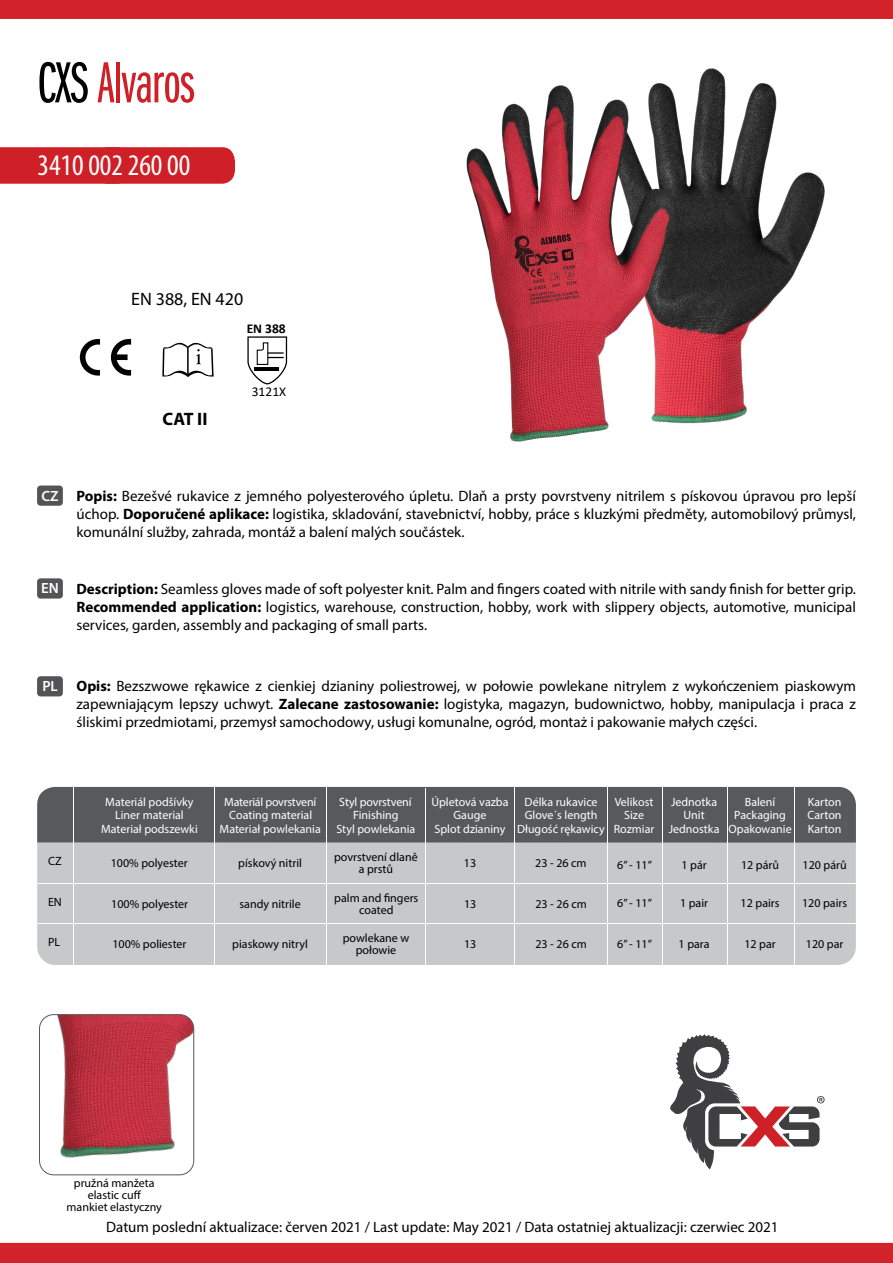
<style>
.page{position:relative;width:893px;height:1263px;background:#fff}
.page>*{position:absolute;margin:0;border:0;box-sizing:border-box;transform-origin:0 0}
.t1{font:60px "Franklin Got Itc DOT Boo Ext Com";letter-spacing:-.01em;color:#cf2027}
.t2{font:condensed 30px "Myriad Pro";color:#fff}
.t3{font:18px "Myriad Pro";color:#000}
.t4{font:700 18px "Myriad Pro";color:#000}
.t5{font:15px/18px "Myriad Pro";color:#000;text-align:justify}
.t6{font:600 14.85px "Myriad Pro";color:#fff}
.t7{font:13.5px "Calibri";color:#000}
.t8{font:700 13.5px "Calibri";color:#000}
.t9{font:12px/12px "Myriad Pro";color:#000;text-align:center}
.t10{font:12px/13.5px "Myriad Pro";color:#fff;text-align:center}
.t11{font:12px "Myriad Pro";letter-spacing:-.02em;color:#fff}
.s1{color:#000}
.s2{font-weight:700}
</style>
<div class="page">
<div style="left:0;top:147px;width:235px;height:37px;background:#cf2027"></div>
<img style="left:466px;top:68px;width:359px;height:374px">
<svg style="left:670px;top:1034px;width:155px;height:135px"></svg>
<div style="left:37px;top:485px;width:26px;height:21px;background:#545456;border-radius:3px"></div>
<div style="left:37px;top:578px;width:26px;height:21px;background:#545456;border-radius:3px"></div>
<div style="left:37px;top:676px;width:26px;height:20px;background:#545456;border-radius:3px"></div>
<div style="left:0;top:0;width:893px;height:19px;background:#d2232a"></div>
<div style="left:0;top:1243px;width:893px;height:20px;background:#d2232a"></div>
<svg style="left:247px;top:336px;width:40px;height:48px"></svg>
<svg style="left:162px;top:342px;width:52px;height:35px"></svg>
<svg style="left:80px;top:339px;width:20px;height:37px"></svg>
<svg style="left:111px;top:339px;width:20px;height:37px"></svg>
<img style="left:39px;top:1015px;width:155px;height:160px">
<div style="left:39px;top:1014px;width:155px;height:161px;border:1px solid #58595b;border-radius:14px"></div>
<div style="left:37px;top:787px;width:819px;height:178px;background:#c7c8ca;border-radius:18px"></div>
<div style="left:37px;top:787px;width:819px;height:55px;background:#58595b"></div>
<hr style="left:37px;top:923px;width:819px;height:1px;background:#fff">
<hr style="left:37px;top:883px;width:819px;height:1px;background:#fff">
<hr style="left:794px;top:787px;width:1px;height:178px;background:#fff">
<hr style="left:727px;top:787px;width:1px;height:178px;background:#fff">
<hr style="left:662px;top:787px;width:1px;height:178px;background:#fff">
<hr style="left:607px;top:787px;width:1px;height:178px;background:#fff">
<hr style="left:214px;top:787px;width:1px;height:178px;background:#fff">
<hr style="left:73px;top:787px;width:1px;height:178px;background:#fff">
<hr style="left:514px;top:787px;width:1px;height:178px;background:#fff">
<hr style="left:425px;top:788px;width:1px;height:178px;background:#fff">
<hr style="left:326px;top:787px;width:1px;height:178px;background:#fff">
<h1 class="t1" style="left:37px;top:51px;width:159px"><span class="s1">CXS</span> Alvaros</h1>
<h2 class="t2" style="left:38px;top:147px;width:154px">3410 002 260 00</h2>
<p class="t3" style="left:131px;top:288px;width:113px">EN 388, EN 420</p>
<p class="t8" style="left:247px;top:319px;width:41px">EN 388</p>
<p class="t4" style="left:163px;top:407px;width:46px">CAT II</p>
<p class="t7" style="left:252px;top:382px;width:36px">3121X</p>
<p class="t6" style="left:42px;top:486px;width:19px">CZ</p>
<p class="t6" style="left:41px;top:579px;width:19px">EN</p>
<p class="t5" style="left:77px;top:486px;width:781px"><span class="s2">Popis:</span> Bezešvé rukavice z jemného polyesterového úpletu. Dlaň a prsty povrstveny nitrilem s pískovou úpravou pro lepší úchop. <span class="s2">Doporučené aplikace:</span> logistika, skladování, stavebnictví, hobby, práce s kluzkými předměty, automobilový průmysl, komunální služby, zahrada, montáž a balení malých součástek.</p>
<p class="t5" style="left:77px;top:579px;width:781px"><span class="s2">Description:</span> Seamless gloves made of soft polyester knit. Palm and fingers coated with nitrile with sandy finish for better grip.<br><span class="s2">Recommended application:</span> logistics, warehouse, construction, hobby, work with slippery objects, automotive, municipal services, garden, assembly and packaging of small parts.</p>
<p class="t6" style="left:42px;top:677px;width:17px">PL</p>
<p class="t5" style="left:77px;top:677px;width:781px"><span class="s2">Opis:</span> Bezszwowe rękawice z cienkiej dzianiny poliestrowej, w połowie powlekane nitrylem z wykończeniem piaskowym zapewniającym lepszy uchwyt. <span class="s2">Zalecane zastosowanie:</span> logistyka, magazyn, budownictwo, hobby, manipulacja i praca z śliskimi przedmiotami, przemysł samochodowy, usługi komunalne, ogród, montaż i pakowanie małych części.</p>
<p class="t10" style="left:105px;top:795px;width:90px">Materiál podšívky</p>
<p class="t10" style="left:115px;top:808px;width:70px">Liner material</p>
<p class="t10" style="left:101px;top:822px;width:98px">Materiał podszewki</p>
<p class="t11" style="left:224px;top:794px;width:93px">Materiál povrstvení</p>
<p class="t10" style="left:220px;top:822px;width:103px">Materiał powlekania</p>
<p class="t10" style="left:229px;top:808px;width:84px">Coating material</p>
<p class="t10" style="left:339px;top:795px;width:74px">Styl povrstvení</p>
<p class="t10" style="left:336px;top:822px;width:80px">Styl powlekania</p>
<p class="t10" style="left:353px;top:808px;width:47px">Finishing</p>
<p class="t10" style="left:431px;top:795px;width:79px">Úpletová vazba</p>
<p class="t10" style="left:435px;top:822px;width:72px">Splot dzianiny</p>
<p class="t10" style="left:453px;top:808px;width:34px">Gauge</p>
<p class="t10" style="left:517px;top:795px;width:89px">Délka rukavice<br>Glove´s length<br>Długość rękawicy</p>
<p class="t10" style="left:615px;top:795px;width:40px">Velikost</p>
<p class="t10" style="left:614px;top:822px;width:42px">Rozmiar</p>
<p class="t10" style="left:624px;top:808px;width:21px">Size</p>
<p class="t10" style="left:671px;top:795px;width:48px">Jednotka</p>
<p class="t10" style="left:669px;top:822px;width:52px">Jednostka</p>
<p class="t10" style="left:683px;top:808px;width:23px">Unit</p>
<p class="t10" style="left:745px;top:795px;width:32px">Balení</p>
<p class="t10" style="left:729px;top:822px;width:65px">Opakowanie</p>
<p class="t10" style="left:734px;top:808px;width:53px">Packaging</p>
<p class="t10" style="left:808px;top:795px;width:35px">Karton</p>
<p class="t10" style="left:808px;top:822px;width:35px">Karton</p>
<p class="t10" style="left:808px;top:808px;width:36px">Carton</p>
<p class="t9" style="left:48px;top:855px;width:15px">CZ</p>
<p class="t9" style="left:111px;top:857px;width:78px">100% polyester</p>
<p class="t9" style="left:238px;top:857px;width:65px">pískový nitril</p>
<p class="t9" style="left:334px;top:851px;width:85px">povrstvení dlaně a prstů</p>
<p class="t9" style="left:464px;top:857px;width:14px">13</p>
<p class="t9" style="left:535px;top:857px;width:53px">23 - 26 cm</p>
<p class="t9" style="left:617px;top:859px;width:36px">6” - 11”</p>
<p class="t9" style="left:681px;top:859px;width:27px">1 pár</p>
<p class="t9" style="left:741px;top:859px;width:40px">12 párů</p>
<p class="t9" style="left:802px;top:859px;width:46px">120 párů</p>
<p class="t9" style="left:48px;top:896px;width:15px">EN</p>
<p class="t9" style="left:111px;top:897px;width:78px">100% polyester</p>
<p class="t9" style="left:240px;top:897px;width:63px">sandy nitrile</p>
<p class="t9" style="left:334px;top:891px;width:86px">palm and fingers coated</p>
<p class="t9" style="left:464px;top:897px;width:14px">13</p>
<p class="t9" style="left:535px;top:897px;width:53px">23 - 26 cm</p>
<p class="t9" style="left:617px;top:897px;width:36px">6” - 11”</p>
<p class="t9" style="left:680px;top:897px;width:30px">1 pair</p>
<p class="t9" style="left:741px;top:897px;width:40px">12 pairs</p>
<p class="t9" style="left:802px;top:897px;width:47px">120 pairs</p>
<p class="t9" style="left:48px;top:936px;width:14px">PL</p>
<p class="t9" style="left:112px;top:938px;width:76px">100% poliester</p>
<p class="t9" style="left:232px;top:938px;width:77px">piaskowy nitryl</p>
<p class="t9" style="left:343px;top:932px;width:68px">powlekane w połowie</p>
<p class="t9" style="left:464px;top:938px;width:14px">13</p>
<p class="t9" style="left:535px;top:938px;width:53px">23 - 26 cm</p>
<p class="t9" style="left:617px;top:938px;width:36px">6” - 11”</p>
<p class="t9" style="left:679px;top:938px;width:32px">1 para</p>
<p class="t9" style="left:744px;top:938px;width:33px">12 par</p>
<p class="t9" style="left:806px;top:938px;width:39px">120 par</p>
<p class="t9" style="left:67px;top:1177px;width:97px">pružná manžeta elastic cuff mankiet elastyczny</p>
<p class="t5" style="left:106px;top:1218px;width:674px">Datum poslední aktualizace: červen 2021 / Last update: May 2021 / Data ostatniej aktualizacji: czerwiec 2021</p>
</div>
